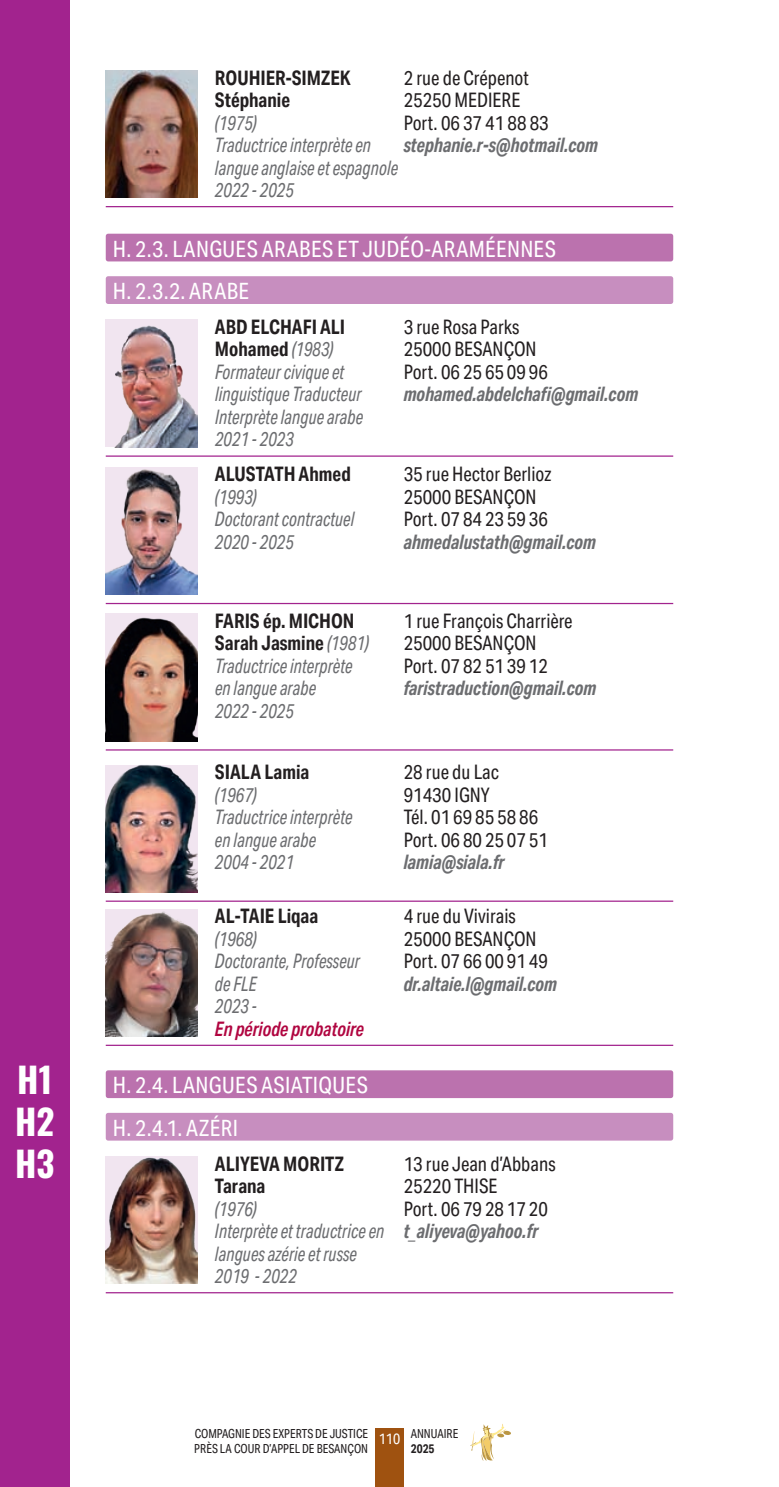
<style>
.page{position:relative;width:779px;height:1487px;background:#fff}
.page>*{position:absolute;margin:0;border:0;box-sizing:border-box;transform-origin:0 0}
.t1{font:700 35px/42px "Oswald";color:#fff;text-align:justify}
.H_suite{font:22.5px "Aktiv Grotesk Cd";letter-spacing:.015em;color:#fff}
.H_suite_2{font:22.5px "Aktiv Grotesk Cd";letter-spacing:.015em;color:#fff}
.Paragraphe_expert{font:italic 20px/22.5px "Aktiv Grotesk Cd";color:#6c6d70;scale:.85 1}
.t2{font:20px/22.5px "Aktiv Grotesk Cd";color:#231f20;scale:.95 1}
.t3{font:italic 700 20px "Aktiv Grotesk Cd";color:#6c6d70;scale:.9 1}
.Paragraphe_expert-2{font:700 20px/22.5px "Aktiv Grotesk Cd";color:#231f20;scale:.95 1}
.Paragraphe_expert-3{font:italic 600 20px "Aktiv Grotesk Cd";color:#b00540;scale:.9 1}
.t4{font:15px "Aktiv Grotesk Cd";color:#fff;scale:.95 1}
.t5{font:12.5px/15px "Aktiv Grotesk Cd";color:#231f20;scale:.95 1}
.t6{font:700 12.5px "Aktiv Grotesk Cd";color:#231f20;scale:.95 1}
.s1{font-weight:400;font-style:italic;color:#6c6d70}
</style>
<div class="page">
<div style="left:0;top:0;width:70px;height:1487px;background:#a2238e"></div>
<div style="left:375px;top:1428px;width:28px;height:59px;background:#9f5210"></div>
<div style="left:503px;top:1430px;width:8px;height:5px;background:#ba9643;border-radius:50%"></div>
<svg style="left:470px;top:1424px;width:35px;height:37px"></svg>
<div style="left:106px;top:234px;width:567px;height:27px;background:#bb72ae;border-radius:2px"></div>
<div style="left:106px;top:276px;width:567px;height:28px;background:#c78ebf;border-radius:2px"></div>
<img style="left:106px;top:320px;width:92px;height:127px">
<hr style="left:106px;top:455px;width:567px;height:2px;background:#a2238e">
<img style="left:106px;top:70px;width:92px;height:128px">
<hr style="left:106px;top:206px;width:567px;height:1px;background:#a2238e">
<img style="left:106px;top:469px;width:92px;height:126px">
<hr style="left:106px;top:603px;width:567px;height:1px;background:#a2238e">
<div style="left:106px;top:613px;width:92px;height:128px;background:#f1e5f0"></div>
<img style="left:106px;top:617px;width:92px;height:124px">
<hr style="left:106px;top:749px;width:567px;height:2px;background:#a2238e">
<img style="left:106px;top:765px;width:92px;height:127px">
<hr style="left:106px;top:900px;width:567px;height:2px;background:#a2238e">
<div style="left:106px;top:909px;width:92px;height:127px;background:#f1e5f0"></div>
<img style="left:106px;top:912px;width:92px;height:124px">
<hr style="left:106px;top:1045px;width:567px;height:1px;background:#a2238e">
<div style="left:106px;top:1070px;width:567px;height:28px;background:#bb72ae;border-radius:2px"></div>
<div style="left:106px;top:1113px;width:567px;height:28px;background:#c78ebf;border-radius:2px"></div>
<img style="left:106px;top:1156px;width:92px;height:128px">
<hr style="left:106px;top:1292px;width:567px;height:1px;background:#a2238e">
<h1 class="t1" style="left:15px;top:1061px;width:41px">H1<br>H2<br>H3</h1>
<p class="t2" style="left:403px;top:66px;width:154px">2 rue de Crépenot<br>25250 MEDIERE<br>Port. 06 37 41 88 83</p>
<p class="t3" style="left:403px;top:133px;width:217px">stephanie.r-s@hotmail.com</p>
<p class="Paragraphe_expert-2" style="left:215px;top:66px;width:144px">ROUHIER-SIMZEK<br>Stéphanie</p>
<p class="Paragraphe_expert" style="left:215px;top:111px;width:51px">(1975)</p>
<p class="Paragraphe_expert" style="left:215px;top:134px;width:217px">Traductrice interprète en langue anglaise et espagnole</p>
<p class="Paragraphe_expert" style="left:215px;top:179px;width:94px">2022 - 2025</p>
<p class="H_suite" style="left:113px;top:236px;width:444px">H. 2.3. LANGUES ARABES ET JUDÉO-ARAMÉENNES</p>
<p class="H_suite_2" style="left:113px;top:278px;width:138px">H. 2.3.2. ARABE</p>
<p class="Paragraphe_expert-2" style="left:215px;top:316px;width:138px">ABD ELCHAFI ALI<br>Mohamed <span class="s1">(1983)</span></p>
<p class="Paragraphe_expert" style="left:215px;top:361px;width:176px">Formateur civique et linguistique Traducteur<br>Interprète langue arabe</p>
<p class="Paragraphe_expert" style="left:215px;top:428px;width:94px">2021 - 2023</p>
<p class="t2" style="left:403px;top:316px;width:153px">3 rue Rosa Parks<br>25000 BESANÇON<br>Port. 06 25 65 09 96</p>
<p class="t3" style="left:403px;top:383px;width:262px">mohamed.abdelchafi@gmail.com</p>
<p class="Paragraphe_expert-2" style="left:215px;top:463px;width:144px">ALUSTATH Ahmed</p>
<p class="Paragraphe_expert" style="left:215px;top:486px;width:51px">(1993)</p>
<p class="Paragraphe_expert" style="left:215px;top:508px;width:166px">Doctorant contractuel</p>
<p class="Paragraphe_expert" style="left:215px;top:531px;width:94px">2020 - 2025</p>
<p class="t2" style="left:403px;top:463px;width:157px">35 rue Hector Berlioz<br>25000 BESANÇON<br>Port. 07 84 23 59 36</p>
<p class="t3" style="left:403px;top:530px;width:215px">ahmedalustath@gmail.com</p>
<p class="Paragraphe_expert-2" style="left:215px;top:610px;width:163px">FARIS ép. MICHON<br>Sarah Jasmine <span class="s1">(1981)</span></p>
<p class="Paragraphe_expert" style="left:215px;top:655px;width:163px">Traductrice interprète</p>
<p class="Paragraphe_expert" style="left:215px;top:677px;width:121px">en langue arabe</p>
<p class="Paragraphe_expert" style="left:215px;top:700px;width:94px">2022 - 2025</p>
<p class="Paragraphe_expert-2" style="left:215px;top:761px;width:101px">SIALA Lamia</p>
<p class="Paragraphe_expert" style="left:215px;top:783px;width:51px">(1967)</p>
<p class="Paragraphe_expert" style="left:215px;top:806px;width:163px">Traductrice interprète</p>
<p class="Paragraphe_expert" style="left:215px;top:828px;width:121px">en langue arabe</p>
<p class="Paragraphe_expert" style="left:215px;top:851px;width:94px">2004 - 2021</p>
<p class="Paragraphe_expert-2" style="left:215px;top:905px;width:110px">AL-TAIE Liqaa</p>
<p class="Paragraphe_expert" style="left:215px;top:927px;width:51px">(1968)</p>
<p class="Paragraphe_expert" style="left:215px;top:950px;width:172px">Doctorante, Professeur de FLE</p>
<p class="Paragraphe_expert" style="left:215px;top:995px;width:51px">2023 -</p>
<p class="Paragraphe_expert-3" style="left:215px;top:1017px;width:167px">En période probatoire</p>
<p class="H_suite" style="left:113px;top:1072px;width:256px">H. 2.4. LANGUES ASIATIQUES</p>
<p class="H_suite_2" style="left:113px;top:1115px;width:127px">H. 2.4.1. AZÉRI</p>
<p class="Paragraphe_expert-2" style="left:215px;top:1152px;width:137px">ALIYEVA MORITZ</p>
<p class="Paragraphe_expert-2" style="left:215px;top:1175px;width:54px">Tarana</p>
<p class="Paragraphe_expert" style="left:215px;top:1197px;width:51px">(1976)</p>
<p class="Paragraphe_expert" style="left:215px;top:1220px;width:201px">Interprète et traductrice en langues azérie et russe</p>
<p class="Paragraphe_expert" style="left:215px;top:1265px;width:98px">2019 - 2022</p>
<p class="t2" style="left:403px;top:610px;width:179px">1 rue François Charrière<br>25000 BESANÇON<br>Port. 07 82 51 39 12</p>
<p class="t3" style="left:403px;top:677px;width:216px">faristraduction@gmail.com</p>
<p class="t2" style="left:403px;top:761px;width:153px">28 rue du Lac<br>91430 IGNY<br>Tél. 01 69 85 58 86<br>Port. 06 80 25 07 51</p>
<p class="t3" style="left:403px;top:850px;width:114px">lamia@siala.fr</p>
<p class="t2" style="left:403px;top:905px;width:153px">4 rue du Vivirais<br>25000 BESANÇON<br>Port. 07 66 00 91 49</p>
<p class="t3" style="left:403px;top:972px;width:172px">dr.altaie.l@gmail.com</p>
<p class="t2" style="left:403px;top:1152px;width:161px">13 rue Jean d’Abbans<br>25220 THISE<br>Port. 06 79 28 17 20</p>
<p class="t3" style="left:403px;top:1219px;width:151px">t_aliyeva@yahoo.fr</p>
<p class="t5" style="left:194px;top:1426px;width:184px">COMPAGNIE DES EXPERTS DE JUSTICE<br>PRÈS LA COUR D’APPEL DE BESANÇON</p>
<p class="t4" style="left:378px;top:1430px;width:24px">110</p>
<p class="t5" style="left:410px;top:1426px;width:52px">ANNUAIRE</p>
<p class="t6" style="left:410px;top:1442px;width:26px">2025</p>
</div>
